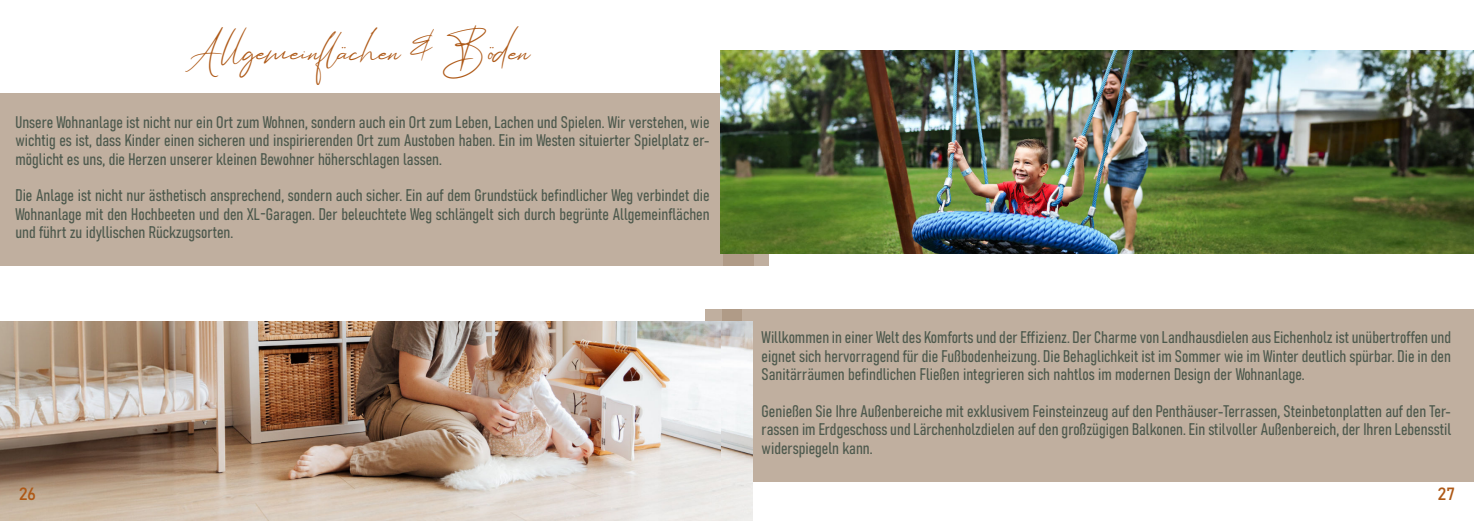
<style>
.page{position:relative;width:1474px;height:521px;background:#fff}
.page>*{position:absolute;margin:0;border:0;box-sizing:border-box;transform-origin:0 0}
.t1{font:35.7px "Hathem Bosteem FREE";color:#ae5917}
.t2{font:17.5px "Bahnschrift";color:#ae5917}
.t3{font:16.62px/18.4px "Bahnschrift";color:#4d594d;text-align:justify}
</style>
<div class="page">
<div style="left:705px;top:309px;width:37px;height:172px;background:#c0af9f"></div>
<div style="left:0;top:94px;width:753px;height:172px;background:#c0af9f"></div>
<img style="left:0;top:321px;width:721px;height:200px">
<img style="left:720px;top:50px;width:4px;height:204px">
<div style="left:722px;top:309px;width:751px;height:172px;background:#c0af9f"></div>
<div style="left:723px;top:94px;width:45px;height:172px;background:linear-gradient(to right,#aa947e,#bfae9d)"></div>
<img style="left:724px;top:50px;width:749px;height:204px">
<img style="left:721px;top:321px;width:31px;height:200px">
<h1 class="t1" style="left:185px;top:28px;width:346px">Allgemeinflachen &amp; Boden</h1>
<h1 class="t1" style="left:341px;top:17px;width:4px">.</h1>
<h1 class="t1" style="left:489px;top:17px;width:4px">.</h1>
<p class="t3" style="left:16px;top:113px;width:695px">Unsere Wohnanlage ist nicht nur ein Ort zum Wohnen, sondern auch ein Ort zum Leben, Lachen und Spielen. Wir verstehen, wie wichtig es ist, dass Kinder einen sicheren und inspirierenden Ort zum Austoben haben. Ein im Westen situierter Spielplatz er&shy;möglicht es uns, die Herzen unserer kleinen Bewohner höherschlagen lassen.</p>
<p class="t3" style="left:16px;top:187px;width:695px">Die Anlage ist nicht nur ästhetisch ansprechend, sondern auch sicher. Ein auf dem Grundstück befindlicher Weg verbindet die Wohnanlage mit den Hochbeeten und den XL-Garagen. Der beleuchtete Weg schlängelt sich durch begrünte Allgemeinflächen und führt zu idyllischen Rückzugsorten.</p>
<p class="t2" style="left:19px;top:485px;width:19px">26</p>
<p class="t3" style="left:761px;top:329px;width:691px">Willkommen in einer Welt des Komforts und der Effizienz. Der Charme von Landhausdielen aus Eichenholz ist unübertroffen und eignet sich hervorragend für die Fußbodenheizung. Die Behaglichkeit ist im Sommer wie im Winter deutlich spürbar. Die in den Sanitärräumen befindlichen Fließen integrieren sich nahtlos im modernen Design der Wohnanlage.</p>
<p class="t3" style="left:761px;top:402px;width:691px">Genießen Sie Ihre Außenbereiche mit exklusivem Feinsteinzeug auf den Penthäuser-Terrassen, Steinbetonplatten auf den Ter&shy;rassen im Erdgeschoss und Lärchenholzdielen auf den großzügigen Balkonen. Ein stilvoller Außenbereich, der Ihren Lebensstil widerspiegeln kann.</p>
<p class="t2" style="left:1437px;top:485px;width:19px">27</p>
</div>
